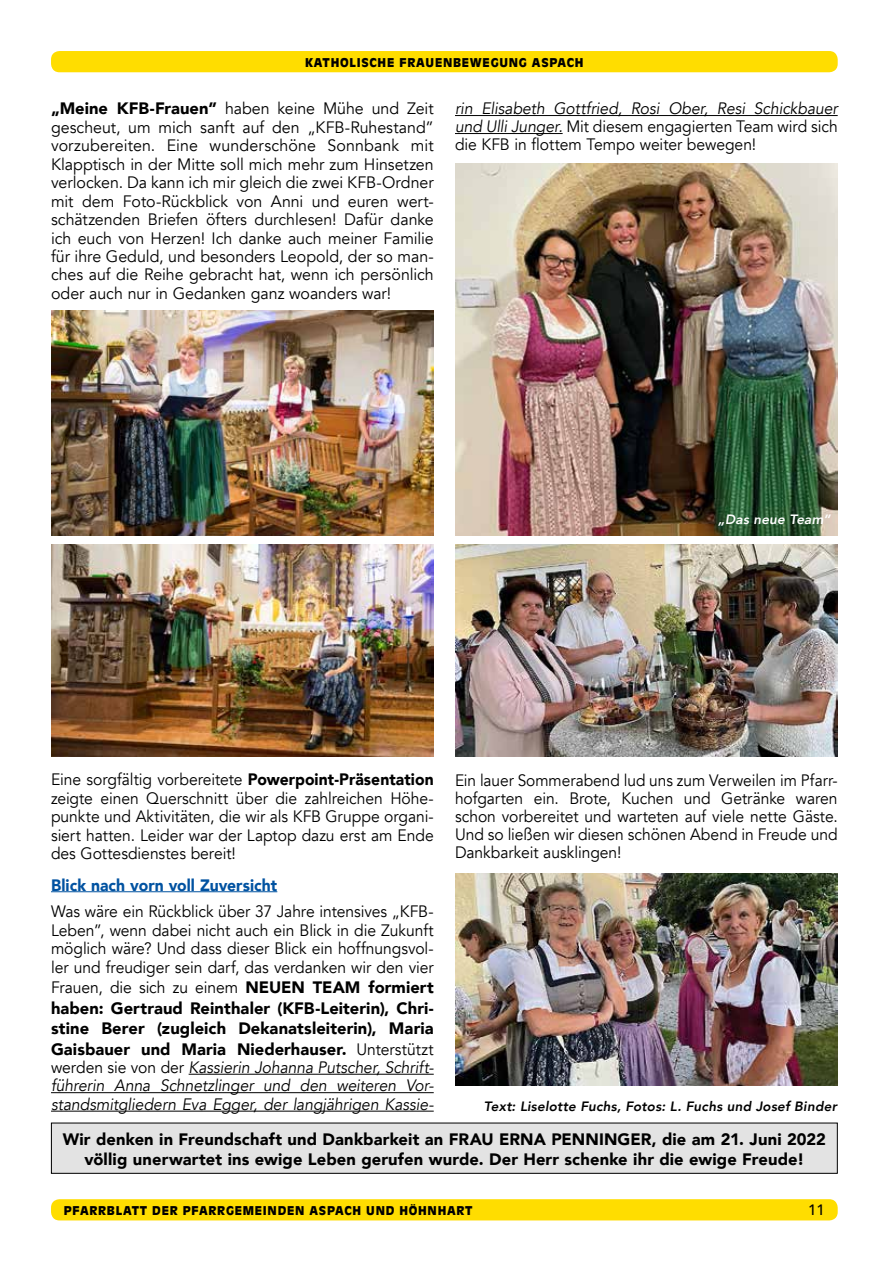
<style>
.page{position:relative;width:893px;height:1263px;background:#fff}
.page>*{position:absolute;margin:0;border:0;box-sizing:border-box;transform-origin:0 0}
.t1{font:16.5px/18.5px "Avenir";letter-spacing:-.005em;color:#000;text-align:justify;scale:.95 1}
.t2{font:16.5px/18.5px "Avenir";letter-spacing:-.005em;color:#000;text-align:justify}
.t3{font:900 16.5px/20.4px "Avenir";letter-spacing:.005em;color:#000;text-align:justify}
.t4{font:16.5px/18px "Avenir";letter-spacing:-.005em;color:#000;text-align:justify;scale:.94 1}
.t5{font:italic 16.5px/18.5px "Avenir";letter-spacing:-.005em;color:#000;text-align:justify;scale:.95 1}
.t6{font:900 16.5px "Avenir";letter-spacing:.005em;color:#0052a1;scale:.95 1}
.t7{font:500 15px "Avenir";color:#000}
.t8{font:italic 800 13.5px "Avenir";letter-spacing:.015em;color:#000}
.t9{font:italic 800 13.5px "Avenir";letter-spacing:.015em;color:#fff}
.t10{font:900 12px "Antique Olive Std";letter-spacing:.06em;color:#000}
.s1{font-weight:900}
.s2{font-style:italic}
.s3{font-weight:400}
.s4{font-style:normal}
</style>
<div class="page">
<div style="left:51px;top:51px;width:787px;height:21px;background:#fd0;border-radius:9px"></div>
<div style="left:51px;top:1199px;width:787px;height:21px;background:#fd0;border-radius:9px"></div>
<hr style="left:51px;top:891px;width:226px;height:1px;background:#0052a1">
<hr style="left:189px;top:1074px;width:245px;height:1px;background:#000">
<hr style="left:51px;top:1092px;width:383px;height:1px;background:#000">
<hr style="left:51px;top:1111px;width:383px;height:1px;background:#000">
<img style="left:51px;top:544px;width:383px;height:213px">
<img style="left:455px;top:163px;width:383px;height:373px">
<img style="left:455px;top:544px;width:383px;height:213px">
<img style="left:455px;top:873px;width:383px;height:213px">
<img style="left:51px;top:310px;width:383px;height:226px">
<hr style="left:455px;top:115px;width:383px;height:1px;background:#000">
<hr style="left:455px;top:133px;width:108px;height:1px;background:#000">
<div style="left:51px;top:1123px;width:786px;height:50px;background:#e3e3e3"></div>
<div style="left:51px;top:1123px;width:787px;height:51px;border:1px solid #000"></div>
<p class="t10" style="left:305px;top:55px;width:280px">KATHOLISCHE FRAUENBEWEGUNG ASPACH</p>
<p class="t2" style="left:51px;top:100px;width:384px"><span class="s1">„Meine KFB-Frauen”</span> haben keine Mühe und Zeit gescheut, um mich sanft auf den „KFB-Ruhestand” vorzubereiten. Eine wunderschöne Sonnbank mit Klapptisch in der Mitte soll mich mehr zum Hinsetzen verlocken. Da kann ich mir gleich die zwei KFB-Ordner mit dem Foto-Rückblick von Anni und euren wert&shy;schätzenden Briefen öfters durchlesen! Dafür danke ich euch von Herzen! Ich danke auch meiner Familie für ihre Geduld, und besonders Leopold, der so man&shy;ches auf die Reihe gebracht hat, wenn ich persönlich oder auch nur in Gedanken ganz woanders war!</p>
<p class="t1" style="left:455px;top:100px;width:404px;line-height:18px"><span class="s2">rin Elisabeth Gottfried, Rosi Ober, Resi Schickbauer und Ulli Junger.</span> Mit diesem engagierten Team wird sich die KFB in flottem Tempo weiter bewegen!</p>
<p class="t9" style="left:718px;top:511px;width:114px">„Das neue Team”</p>
<p class="t1" style="left:51px;top:771px;width:404px">Eine sorgfältig vorbereitete <span class="s1">Powerpoint-Präsentation </span>zeigte einen Querschnitt über die zahlreichen Höhe&shy;punkte und Aktivitäten, die wir als KFB Gruppe organi&shy;siert hatten. Leider war der Laptop dazu erst am Ende des Gottesdienstes bereit!</p>
<p class="t6" style="left:51px;top:871px;width:240px">Blick nach vorn voll Zuversicht</p>
<p class="t1" style="left:51px;top:903px;width:404px">Was wäre ein Rückblick über 37 Jahre intensives „KFB-Leben”, wenn dabei nicht auch ein Blick in die Zukunft möglich wäre? Und dass dieser Blick ein hoffnungsvol&shy;ler und freudiger sein darf, das verdanken wir den vier</p>
<p class="t3" style="left:51px;top:977px;width:384px"><span class="s3">Frauen, die sich zu einem</span> NEUEN TEAM formiert haben: Gertraud Reinthaler (KFB-Leiterin), Chri&shy;stine Berer (zugleich Dekanatsleiterin), Maria Gaisbauer und Maria Niederhauser. <span class="s3">Unterstützt</span></p>
<p class="t5" style="left:51px;top:1058px;width:404px"><span class="s4">werden sie von der</span> Kassierin Johanna Putscher, Schrift&shy;führerin Anna Schnetzlinger und den weiteren Vor&shy;standsmitgliedern Eva Egger, der langjährigen Kassie-</p>
<p class="t4" style="left:455px;top:772px;width:409px">Ein lauer Sommerabend lud uns zum Verweilen im Pfarr&shy;hofgarten ein. Brote, Kuchen und Getränke waren schon vorbereitet und warteten auf viele nette Gäste.<br>Und so ließen wir diesen schönen Abend in Freude und Dankbarkeit ausklingen!</p>
<p class="t8" style="left:484px;top:1098px;width:355px">Text: Liselotte Fuchs, Fotos: L. Fuchs und Josef Binder</p>
<p class="t3" style="left:63px;top:1129px;width:765px;line-height:20px;text-align:center">Wir denken in Freundschaft und Dankbarkeit an FRAU ERNA PENNINGER, die am 21. Juni 2022 völlig unerwartet ins ewige Leben gerufen wurde. Der Herr schenke ihr die ewige Freude!</p>
<p class="t10" style="left:64px;top:1203px;width:410px">PFARRBLATT DER PFARRGEMEINDEN ASPACH UND HÖHNHART</p>
<p class="t7" style="left:808px;top:1196px;width:18px">11</p>
</div>
